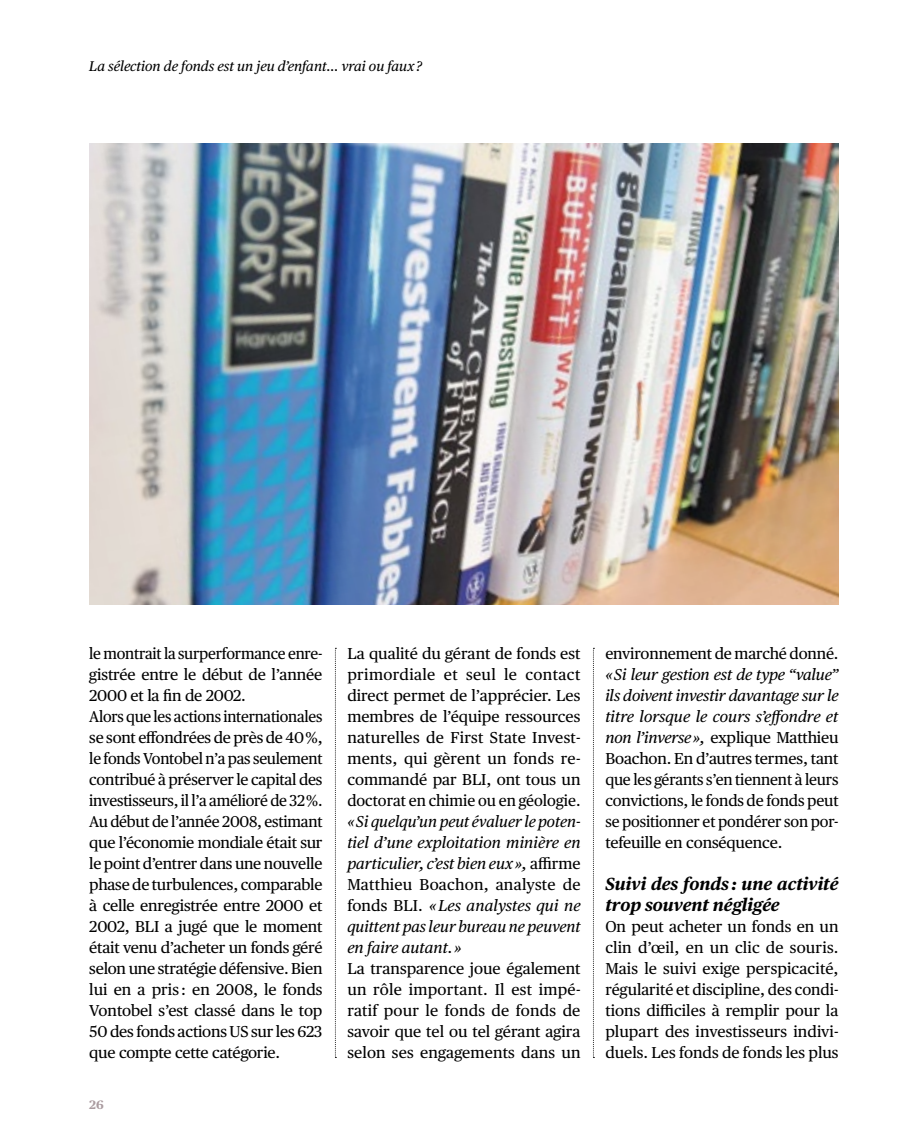
<style>
.page{position:relative;width:918px;height:1141px;background:#fff}
.page>*{position:absolute;margin:0;border:0;box-sizing:border-box;transform-origin:0 0}
.t1{font:italic 700 17.5px/21px "Publico Text";color:#000}
.t2{font:15.75px/21px "Publico Text";letter-spacing:-.015em;color:#000;text-align:justify}
.t3{font:15.75px/21px "Publico Text";letter-spacing:-.015em;color:#000;scale:.96 1}
.t4{font:italic 15.75px/21px "Publico Text";color:#000;text-align:justify}
.t5{font:italic 14px "Publico Text";color:#000}
.t6{font:700 12.25px "Publico Text";color:#ab9ca0}
.s1{font-style:normal}
.s2{font-style:italic}
</style>
<div class="page">
<img style="left:89px;top:144px;width:749px;height:461px">
<svg style="left:593px;top:648px;width:1px;height:410px"></svg>
<svg style="left:335px;top:648px;width:1px;height:410px"></svg>
<p class="t5" style="left:89px;top:58px;width:334px">La sélection de fonds est un jeu d’enfant… vrai ou faux?</p>
<p class="t3" style="left:89px;top:643px;width:244px">le montrait la surperformance enre&shy;gistrée entre le début de l’année 2000 et la fin de 2002.<br>Alors que les actions internationales se sont effondrées de près de 40%, le fonds Vontobel n’a pas seulement contribué à préserver le capital des investisseurs, il l’a amélioré de 32%.<br>Au début de l’année 2008, estimant que l’économie mondiale était sur le point d’entrer dans une nouvelle phase de turbulences, comparable à celle enregistrée entre 2000 et 2002, BLI a jugé que le moment était venu d’acheter un fonds géré selon une stratégie défensive. Bien lui en a pris : en 2008, le fonds Vontobel s’est classé dans le top 50 des fonds actions US sur les 623 que compte cette catégorie.</p>
<p class="t2" style="left:347px;top:643px;width:235px">La qualité du gérant de fonds est primordiale et seul le contact direct permet de l’apprécier. Les membres de l’équipe ressources naturelles de First State Invest&shy;ments, qui gèrent un fonds re&shy;commandé par BLI, ont tous un doctorat en chimie ou en géologie.</p>
<p class="t4" style="left:347px;top:811px;width:235px">«Si quelqu’un peut évaluer le poten&shy;tiel d’une exploitation minière en particulier, c’est bien eux », <span class="s1">affirme Matthieu Boachon, analyste de fonds BLI.</span> «Les analystes qui ne quittent pas leur bureau ne peuvent en faire autant. »</p>
<p class="t2" style="left:347px;top:958px;width:235px">La transparence joue également un rôle important. Il est impé&shy;ratif pour le fonds de fonds de savoir que tel ou tel gérant agira selon ses engagements dans un</p>
<p class="t6" style="left:89px;top:1098px;width:16px">26</p>
<p class="t2" style="left:605px;top:643px;width:235px">environnement de marché donné.</p>
<p class="t2" style="left:605px;top:664px;width:235px"><span class="s2">«Si leur gestion est de type “value” ils doivent investir davantage sur le titre lorsque le cours s’effondre et non l’inverse»,</span> explique Matthieu Boachon. En d’autres termes, tant que les gérants s’en tiennent à leurs convictions, le fonds de fonds peut se positionner et pondérer son por&shy;tefeuille en conséquence.</p>
<p class="t1" style="left:605px;top:873px;width:235px">Suivi des fonds : une activité trop souvent négligée</p>
<p class="t2" style="left:605px;top:916px;width:235px">On peut acheter un fonds en un clin d’œil, en un clic de souris.<br>Mais le suivi exige perspicacité, régularité et discipline, des condi&shy;tions difficiles à remplir pour la plupart des investisseurs indivi&shy;duels. Les fonds de fonds les plus</p>
</div>
